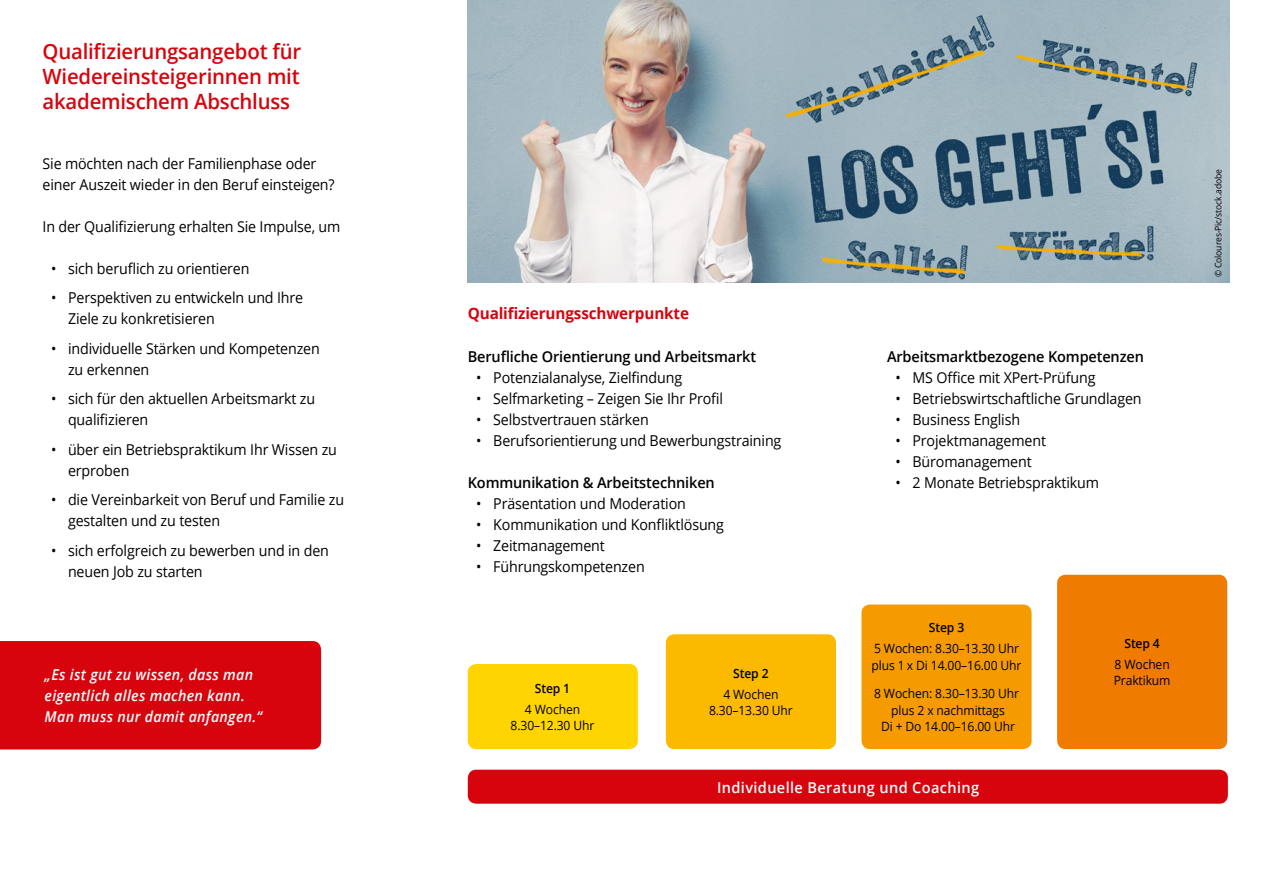
<style>
.page{position:relative;width:1263px;height:893px;background:#fff}
.page>*{position:absolute;margin:0;border:0;box-sizing:border-box;transform-origin:0 0}
.t1{font:600 21px/25.2px "Open Sans";letter-spacing:-.01em;color:#d7040d;text-align:justify}
.t2{font:700 15.75px "Open Sans";letter-spacing:-.01em;color:#d7040d}
.t3{font:15px/21px "Open Sans";letter-spacing:-.01em;color:#000;scale:.95 1}
.t4{font:600 15px "Open Sans";letter-spacing:-.01em;color:#000}
.t5{font:italic 600 15px/21px "Open Sans";letter-spacing:.02em;color:#fff;scale:.95 1}
.t6{font:600 15px "Open Sans";letter-spacing:.025em;color:#fff}
.t7{font:12.75px/16.5px "Open Sans";letter-spacing:-.01em;color:#000;text-align:center;scale:.95 1}
.t8{font:600 12.75px "Open Sans";letter-spacing:-.01em;color:#000;scale:.95 1}
.t9{font:9px "Open Sans";letter-spacing:-.01em;color:#000;scale:.95 1}
</style>
<div class="page">
<img style="left:468px;top:0;width:762px;height:283px">
<div style="left:0;top:641px;width:321px;height:108px;background:#d7040d"></div>
<div style="left:468px;top:770px;width:760px;height:34px;background:#d7040d;border-radius:9px"></div>
<div style="left:468px;top:664px;width:170px;height:85px;background:#ffd400;border-radius:9px"></div>
<div style="left:666px;top:634px;width:170px;height:115px;background:#fbb900;border-radius:9px"></div>
<div style="left:861px;top:604px;width:170px;height:145px;background:#f59b00;border-radius:9px"></div>
<div style="left:1057px;top:575px;width:170px;height:174px;background:#ef7c00;border-radius:9px"></div>
<h1 class="t1" style="left:43px;top:38px;width:260px">Qualifizierungsangebot für Wiedereinsteigerinnen mit akademischem Abschluss</h1>
<p class="t3" style="left:43px;top:152px;width:309px">Sie möchten nach der Familienphase oder einer Auszeit wieder in den Beruf einsteigen?</p>
<p class="t3" style="left:43px;top:215px;width:315px">In der Qualifizierung erhalten Sie Impulse, um</p>
<p class="t3" style="left:51px;top:257px;width:210px">• sich beruflich zu orientieren</p>
<p class="t3" style="left:68px;top:287px;width:249px;text-indent:-17px">• Perspektiven zu entwickeln und Ihre<br>Ziele zu konkretisieren</p>
<p class="t3" style="left:68px;top:337px;width:267px;text-indent:-17px">• individuelle Stärken und Kompetenzen zu erkennen</p>
<p class="t3" style="left:68px;top:388px;width:262px;text-indent:-17px">• sich für den aktuellen Arbeitsmarkt zu qualifizieren</p>
<p class="t3" style="left:68px;top:438px;width:285px;text-indent:-17px">• über ein Betriebspraktikum Ihr Wissen zu erproben</p>
<p class="t3" style="left:68px;top:489px;width:292px;text-indent:-17px">• die Vereinbarkeit von Beruf und Familie zu gestalten und zu testen</p>
<p class="t3" style="left:68px;top:540px;width:276px;text-indent:-17px">• sich erfolgreich zu bewerben und in den neuen Job zu starten</p>
<p class="t5" style="left:45px;top:664px;width:230px">„Es ist gut zu wissen, dass man eigentlich alles machen kann.<br>Man muss nur damit anfangen.“</p>
<p class="t2" style="left:468px;top:302px;width:223px">Qualifizierungsschwerpunkte</p>
<p class="t4" style="left:468px;top:347px;width:290px">Berufliche Orientierung und Arbeitsmarkt</p>
<p class="t3" style="left:476px;top:367px;width:218px">• Potenzialanalyse, Zielfindung</p>
<p class="t3" style="left:476px;top:388px;width:261px">• Selfmarketing – Zeigen Sie Ihr Profil</p>
<p class="t3" style="left:476px;top:409px;width:183px">• Selbstvertrauen stärken</p>
<p class="t3" style="left:476px;top:430px;width:323px">• Berufsorientierung und Bewerbungstraining</p>
<p class="t4" style="left:468px;top:473px;width:249px">Kommunikation &amp; Arbeitstechniken</p>
<p class="t3" style="left:476px;top:493px;width:222px">• Präsentation und Moderation</p>
<p class="t3" style="left:476px;top:514px;width:262px">• Kommunikation und Konfliktlösung</p>
<p class="t3" style="left:476px;top:535px;width:137px">• Zeitmanagement</p>
<p class="t3" style="left:476px;top:556px;width:179px">• Führungskompetenzen</p>
<p class="t8" style="left:535px;top:680px;width:39px">Step 1</p>
<p class="t7" style="left:511px;top:701px;width:90px">4 Wochen<br>8.30–12.30 Uhr</p>
<p class="t8" style="left:733px;top:665px;width:39px">Step 2</p>
<p class="t7" style="left:709px;top:685px;width:90px">4 Wochen<br>8.30–13.30 Uhr</p>
<p class="t4" style="left:887px;top:347px;width:258px">Arbeitsmarktbezogene Kompetenzen</p>
<p class="t3" style="left:895px;top:367px;width:212px">• MS Office mit XPert-Prüfung</p>
<p class="t3" style="left:895px;top:388px;width:261px">• Betriebswirtschaftliche Grundlagen</p>
<p class="t3" style="left:895px;top:409px;width:133px">• Business English</p>
<p class="t3" style="left:895px;top:430px;width:160px">• Projektmanagement</p>
<p class="t3" style="left:895px;top:451px;width:145px">• Büromanagement</p>
<p class="t3" style="left:895px;top:472px;width:216px">• 2 Monate Betriebspraktikum</p>
<p class="t8" style="left:929px;top:619px;width:39px">Step 3</p>
<p class="t7" style="left:872px;top:640px;width:159px;text-align:left">5 Wochen: 8.30–13.30 Uhr plus 1 x Di 14.00–16.00 Uhr</p>
<p class="t7" style="left:874px;top:685px;width:154px">8 Wochen: 8.30–13.30 Uhr plus 2 x nachmittags<br>Di + Do 14.00–16.00 Uhr</p>
<p class="t8" style="left:1124px;top:635px;width:39px">Step 4</p>
<p class="t7" style="left:1114px;top:656px;width:61px;text-align:left">8 Wochen<br>Praktikum</p>
<p class="t6" style="left:717px;top:777px;width:264px">Individuelle Beratung und Coaching</p>
<p class="t9" style="left:1212px;top:277px;width:115px;rotate:-90deg">© Coloures-Pic/stock.adobe</p>
</div>
